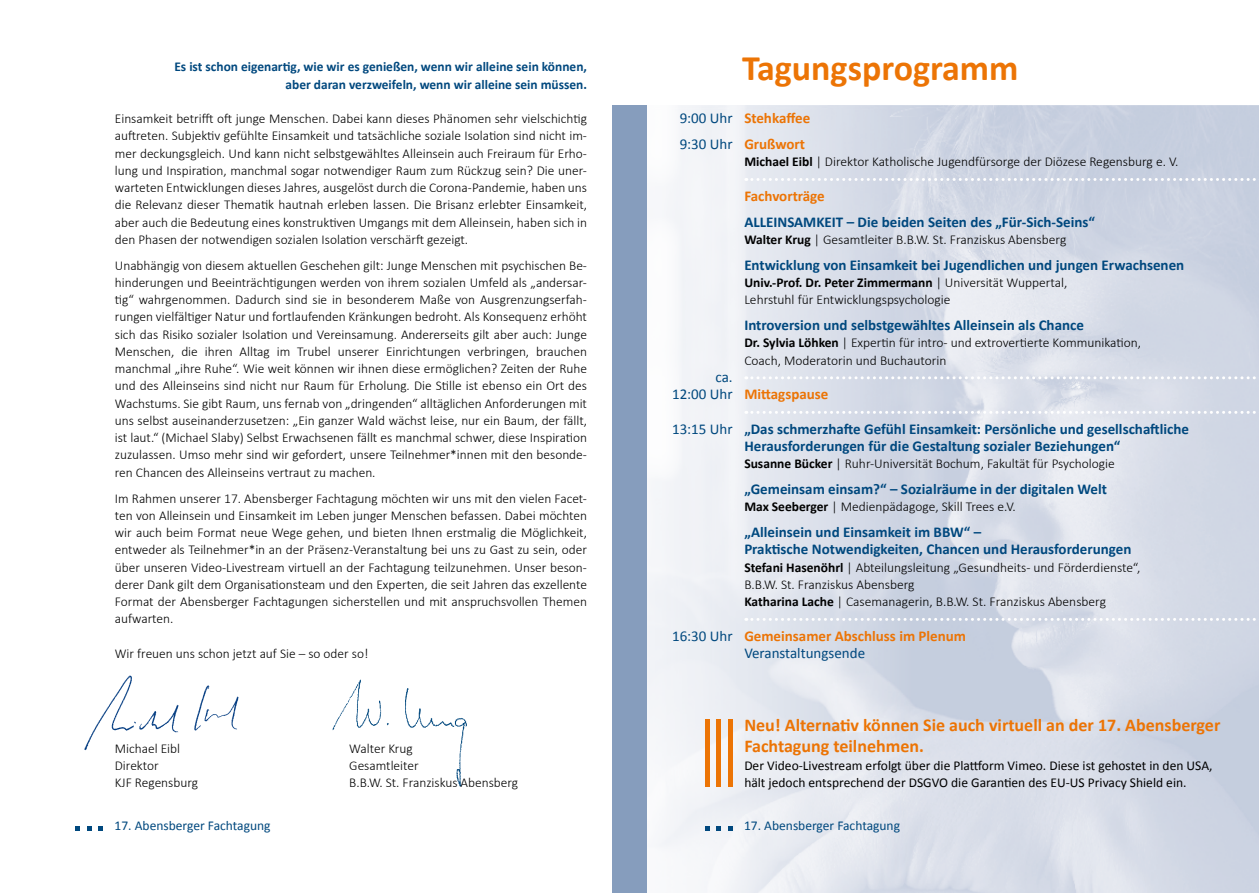
<style>
.page{position:relative;width:1259px;height:893px;background:#fff}
.page>*{position:absolute;margin:0;border:0;box-sizing:border-box;transform-origin:0 0}
.t1{font:700 36px "Calibri";color:#ec7405}
.t2{font:700 18px/21px "Calibri";color:#ec7405}
.t3{font:700 15px/17.2px "Calibri";color:#00487e}
.t4{font:700 15px/25.8px "Calibri";color:#ec7405}
.t5{font:15px/25.8px "Calibri";color:#00487e}
.t6{font:300 13.5px/17.2px "Calibri";color:#000}
.t7{font:13.5px/17.2px "Calibri";color:#000}
.t8{font:700 13.5px/17.2px "Calibri";color:#00487e;text-align:right}
.t9{font:13.5px "Calibri";color:#00487e}
.s1{font-weight:700}
</style>
<div class="page">
<img style="left:646px;top:106px;width:613px;height:787px">
<div style="left:612px;top:106px;width:34px;height:787px;background:#869dbd"></div>
<svg style="left:746px;top:178px;width:513px;height:3px"></svg>
<svg style="left:746px;top:376px;width:513px;height:3px"></svg>
<svg style="left:746px;top:411px;width:513px;height:3px"></svg>
<svg style="left:746px;top:618px;width:513px;height:3px"></svg>
<img style="left:332px;top:679px;width:135px;height:108px">
<svg style="left:705px;top:826px;width:4px;height:4px"></svg>
<svg style="left:716px;top:826px;width:5px;height:4px"></svg>
<svg style="left:727px;top:826px;width:5px;height:4px"></svg>
<hr style="left:705px;top:719px;width:4px;height:68px;background:#ec7405">
<div style="left:716px;top:719px;width:5px;height:68px;background:#ec7405"></div>
<div style="left:727px;top:719px;width:5px;height:68px;background:#ec7405"></div>
<svg style="left:75px;top:826px;width:5px;height:4px"></svg>
<svg style="left:87px;top:826px;width:4px;height:4px"></svg>
<svg style="left:98px;top:826px;width:5px;height:4px"></svg>
<img style="left:84px;top:675px;width:155px;height:76px">
<p class="t8" style="left:174px;top:58px;width:414px">Es ist schon eigenartig, wie wir es genießen, wenn wir alleine sein können, aber daran verzweifeln, wenn wir alleine sein müssen.</p>
<p class="t6" style="left:115px;top:109px;width:474px;text-align:justify">Einsamkeit betrifft oft junge Menschen. Dabei kann dieses Phänomen sehr vielschichtig auftreten. Subjektiv gefühlte Einsamkeit und tatsächliche soziale Isolation sind nicht im&shy;mer deckungsgleich. Und kann nicht selbstgewähltes Alleinsein auch Freiraum für Erho&shy;lung und Inspiration, manchmal sogar notwendiger Raum zum Rückzug sein? Die uner&shy;warteten Entwicklungen dieses Jahres, ausgelöst durch die Corona-Pandemie, haben uns die Relevanz dieser Thematik hautnah erleben lassen. Die Brisanz erlebter Einsamkeit, aber auch die Bedeutung eines konstruktiven Umgangs mit dem Alleinsein, haben sich in den Phasen der notwendigen sozialen Isolation verschärft gezeigt.</p>
<p class="t6" style="left:115px;top:256px;width:474px;text-align:justify">Unabhängig von diesem aktuellen Geschehen gilt: Junge Menschen mit psychischen Be&shy;hinderungen und Beeinträchtigungen werden von ihrem sozialen Umfeld als „andersar&shy;tig“ wahrgenommen. Dadurch sind sie in besonderem Maße von Ausgrenzungserfah&shy;rungen vielfältiger Natur und fortlaufenden Kränkungen bedroht. Als Konsequenz erhöht sich das Risiko sozialer Isolation und Vereinsamung. Andererseits gilt aber auch: Junge Menschen, die ihren Alltag im Trubel unserer Einrichtungen verbringen, brauchen manchmal „ihre Ruhe“. Wie weit können wir ihnen diese ermöglichen? Zeiten der Ruhe und des Alleinseins sind nicht nur Raum für Erholung. Die Stille ist ebenso ein Ort des Wachstums. Sie gibt Raum, uns fernab von „dringenden“ alltäglichen Anforderungen mit uns selbst auseinanderzusetzen: „Ein ganzer Wald wächst leise, nur ein Baum, der fällt, ist laut.“ (Michael Slaby) Selbst Erwachsenen fällt es manchmal schwer, diese Inspiration zuzulassen. Umso mehr sind wir gefordert, unsere Teilnehmer*innen mit den besonde&shy;ren Chancen des Alleinseins vertraut zu machen.</p>
<p class="t6" style="left:115px;top:489px;width:474px;text-align:justify">Im Rahmen unserer 17. Abensberger Fachtagung möchten wir uns mit den vielen Facet&shy;ten von Alleinsein und Einsamkeit im Leben junger Menschen befassen. Dabei möchten wir auch beim Format neue Wege gehen, und bieten Ihnen erstmalig die Möglichkeit, entweder als Teilnehmer*in an der Präsenz-Veranstaltung bei uns zu Gast zu sein, oder über unseren Video-Livestream virtuell an der Fachtagung teilzunehmen. Unser beson&shy;derer Dank gilt dem Organisationsteam und den Experten, die seit Jahren das exzellente Format der Abensberger Fachtagungen sicherstellen und mit anspruchsvollen Themen aufwarten.</p>
<p class="t6" style="left:115px;top:644px;width:255px">Wir freuen uns schon jetzt auf Sie – so oder so!</p>
<p class="t6" style="left:115px;top:739px;width:85px">Michael Eibl<br>Direktor<br>KJF Regensburg</p>
<p class="t6" style="left:349px;top:739px;width:170px">Walter Krug<br>Gesamtleiter<br>B.B.W. St. Franziskus Abensberg</p>
<h1 class="t1" style="left:742px;top:45px;width:278px">Tagungsprogramm</h1>
<p class="t5" style="left:679px;top:105px;width:54px">9:00 Uhr<br>9:30 Uhr</p>
<p class="t5" style="left:672px;top:368px;width:62px;line-height:17.2px;text-align:right">ca.<br>12:00 Uhr</p>
<p class="t5" style="left:672px;top:416px;width:62px">13:15 Uhr</p>
<p class="t5" style="left:672px;top:623px;width:62px">16:30 Uhr</p>
<p class="t4" style="left:744px;top:105px;width:67px">Stehkaffee<br>Grußwort</p>
<p class="t6" style="left:744px;top:152px;width:435px"><span class="s1">Michael Eibl</span> | Direktor Katholische Jugendfürsorge der Diözese Regensburg e. V.</p>
<p class="t4" style="left:744px;top:183px;width:82px">Fachvorträge</p>
<p class="t3" style="left:744px;top:213px;width:352px">ALLEINSAMKEIT – Die beiden Seiten des „Für-Sich-Seins“</p>
<p class="t6" style="left:744px;top:230px;width:323px"><span class="s1">Walter Krug</span> | Gesamtleiter B.B.W. St. Franziskus Abensberg</p>
<p class="t3" style="left:744px;top:256px;width:441px">Entwicklung von Einsamkeit bei Jugendlichen und jungen Erwachsenen</p>
<p class="t6" style="left:744px;top:273px;width:324px"><span class="s1">Univ.-Prof. Dr. Peter Zimmermann</span> | Universität Wuppertal,<br>Lehrstuhl für Entwicklungspsychologie</p>
<p class="t3" style="left:744px;top:316px;width:341px">Introversion und selbstgewähltes Alleinsein als Chance</p>
<p class="t6" style="left:744px;top:334px;width:398px"><span class="s1">Dr. Sylvia Löhken</span> | Expertin für intro- und extrovertierte Kommunikation,<br>Coach, Moderatorin und Buchautorin</p>
<p class="t4" style="left:744px;top:381px;width:86px">Mittagspause</p>
<p class="t3" style="left:744px;top:420px;width:446px">„Das schmerzhafte Gefühl Einsamkeit: Persönliche und gesellschaftliche<br>Herausforderungen für die Gestaltung sozialer Beziehungen“</p>
<p class="t6" style="left:744px;top:454px;width:372px"><span class="s1">Susanne Bücker</span> | Ruhr-Universität Bochum, Fakultät für Psychologie</p>
<p class="t3" style="left:744px;top:480px;width:364px">„Gemeinsam einsam?“ – Sozialräume in der digitalen Welt</p>
<p class="t6" style="left:744px;top:497px;width:273px"><span class="s1">Max Seeberger</span> | Medienpädagoge, Skill Trees e.V.</p>
<p class="t3" style="left:744px;top:523px;width:388px">„Alleinsein und Einsamkeit im BBW“ –<br>Praktische Notwendigkeiten, Chancen und Herausforderungen</p>
<p class="t6" style="left:744px;top:558px;width:397px"><span class="s1">Stefani Hasenöhrl</span> | Abteilungsleitung „Gesundheits- und Förderdienste“,<br>B.B.W. St. Franziskus Abensberg<br><span class="s1">Katharina Lache</span> | Casemanagerin, B.B.W. St. Franziskus Abensberg</p>
<p class="t4" style="left:744px;top:623px;width:223px">Gemeinsamer Abschluss im Plenum</p>
<p class="t5" style="left:744px;top:640px;width:122px">Veranstaltungsende</p>
<h2 class="t2" style="left:744px;top:714px;width:477px">Neu! Alternativ können Sie auch virtuell an der 17. Abensberger<br>Fachtagung teilnehmen.</h2>
<p class="t7" style="left:744px;top:757px;width:470px">Der Video-Livestream erfolgt über die Plattform Vimeo. Diese ist gehostet in den USA, hält jedoch entsprechend der DSGVO die Garantien des EU-US Privacy Shield ein.</p>
<p class="t9" style="left:115px;top:817px;width:157px">17. Abensberger Fachtagung</p>
<p class="t9" style="left:744px;top:817px;width:157px">17. Abensberger Fachtagung</p>
</div>
